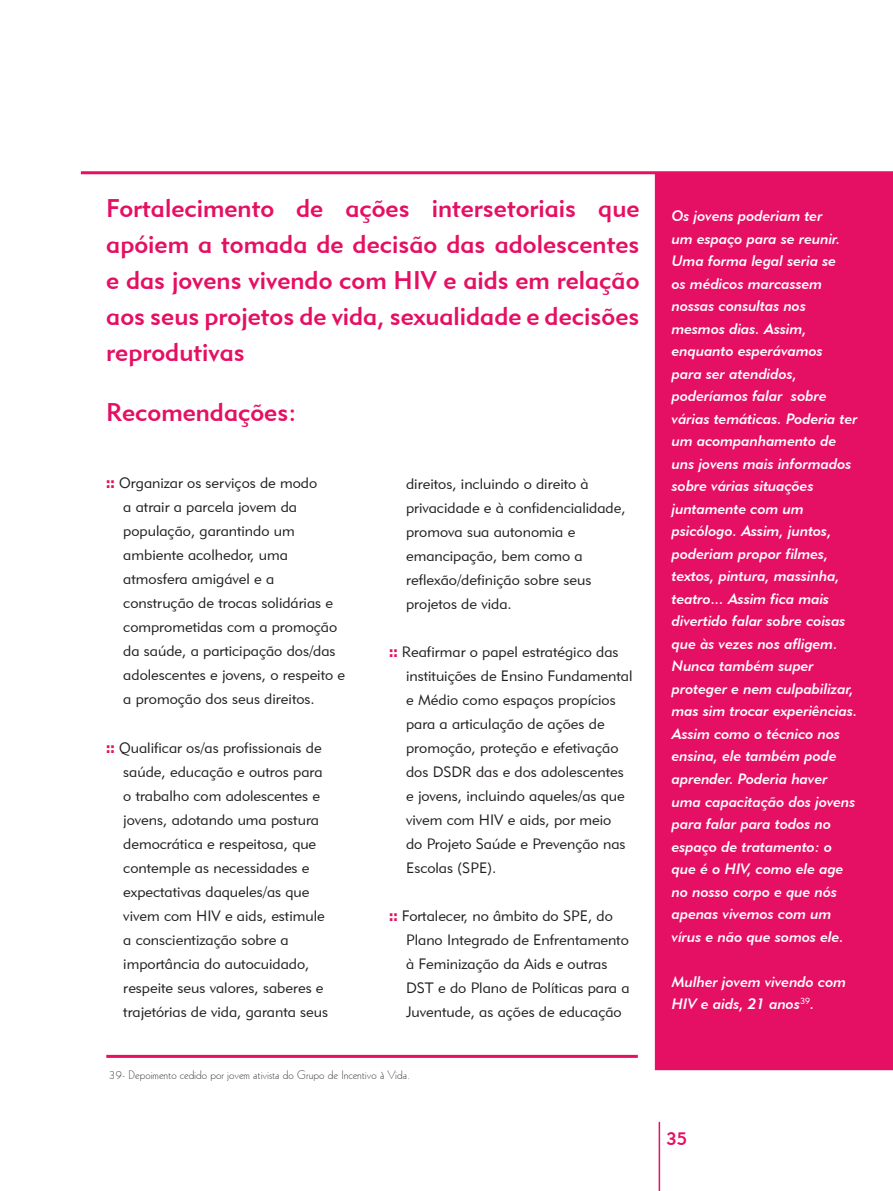
<style>
.page{position:relative;width:893px;height:1191px;background:#fff}
.page>*{position:absolute;margin:0;border:0;box-sizing:border-box;transform-origin:0 0}
.t1{font:25.5px/36px "Geometric 415 BT Medium A";color:#e50f63;text-align:justify}
.t2{font:18px "Geometric 415 BT Medium A";color:#e50f63}
.t3{font:15px/24px "Geometric 415 BT Lite A";color:#231f20}
.t4{font:15px/22.5px "Geometric 415 BT Medium Italic A";color:#fff}
.t5{font:12px "Geometric 231 BT Light C";color:#231f20}
.s1{font-family:"Geometric 231 BT Heavy C";color:#e50f63}
</style>
<div class="page">
<hr style="left:659px;top:1121px;width:1px;height:70px;background:#e50f63">
<hr style="left:81px;top:171px;width:812px;height:3px;background:#e50f63">
<div style="left:655px;top:174px;width:238px;height:896px;background:#e50f63"></div>
<hr style="left:106px;top:1054px;width:532px;height:3px;background:#e50f63">
<h1 class="t1" style="left:106px;top:190px;width:535px">Fortalecimento de ações intersetoriais que apóiem a tomada de decisão das adolescentes e das jovens vivendo com HIV e aids em relação aos seus projetos de vida, sexualidade e decisões reprodutivas</h1>
<h1 class="t1" style="left:106px;top:394px;width:192px">Recomendações:</h1>
<p class="t3" style="left:123px;top:471px;width:223px;text-indent:-17px"><span class="s1">::</span> Organizar os serviços de modo<br>a atrair a parcela jovem da população, garantindo um ambiente acolhedor, uma atmosfera amigável e a construção de trocas solidárias e comprometidas com a promoção da saúde, a participação dos/das adolescentes e jovens, o respeito e a promoção dos seus direitos.</p>
<p class="t3" style="left:123px;top:735px;width:206px;text-indent:-17px"><span class="s1">::</span> Qualificar os/as profissionais de saúde, educação e outros para o trabalho com adolescentes e jovens, adotando uma postura democrática e respeitosa, que contemple as necessidades e expectativas daqueles/as que vivem com HIV e aids, estimule a conscientização sobre a importância do autocuidado, respeite seus valores, saberes e trajetórias de vida, garanta seus</p>
<p class="t3" style="left:406px;top:472px;width:221px">direitos, incluindo o direito à privacidade e à confidencialidade, promova sua autonomia e emancipação, bem como a reflexão/definição sobre seus projetos de vida.</p>
<p class="t3" style="left:406px;top:640px;width:228px;text-indent:-17px"><span class="s1">::</span> Reafirmar o papel estratégico das instituições de Ensino Fundamental e Médio como espaços propícios para a articulação de ações de promoção, proteção e efetivação dos DSDR das e dos adolescentes e jovens, incluindo aqueles/as que vivem com HIV e aids, por meio<br>do Projeto Saúde e Prevenção nas<br>Escolas (SPE).</p>
<p class="t3" style="left:406px;top:904px;width:225px;text-indent:-17px"><span class="s1">::</span> Fortalecer, no âmbito do SPE, do<br>Plano Integrado de Enfrentamento à Feminização da Aids e outras<br>DST e do Plano de Políticas para a<br>Juventude, as ações de educação</p>
<p class="t5" style="left:109px;top:1067px;width:303px">39- Depoimento cedido por jovem ativista do Grupo de Incentivo à Vida.</p>
<p class="t4" style="left:672px;top:205px;width:187px">Os jovens poderiam ter<br>um espaço para se reunir.<br>Uma forma legal seria se<br>os médicos marcassem nossas consultas nos mesmos dias. Assim, enquanto esperávamos<br>para ser atendidos, poderíamos falar sobre várias temáticas. Poderia ter um acompanhamento de uns jovens mais informados sobre várias situações juntamente com um psicólogo. Assim, juntos, poderiam propor filmes, textos, pintura, massinha, teatro... Assim fica mais divertido falar sobre coisas que às vezes nos afligem.<br>Nunca também super proteger e nem culpabilizar, mas sim trocar experiências.<br>Assim como o técnico nos ensina, ele também pode aprender. Poderia haver uma capacitação dos jovens para falar para todos no espaço de tratamento: o que é o HIV, como ele age no nosso corpo e que nós apenas vivemos com um vírus e não que somos ele.</p>
<p class="t4" style="left:672px;top:970px;width:176px">Mulher jovem vivendo com<br>HIV e aids, 21 anos<sup>39</sup>.</p>
<p class="t2" style="left:667px;top:1127px;width:22px">35</p>
</div>
